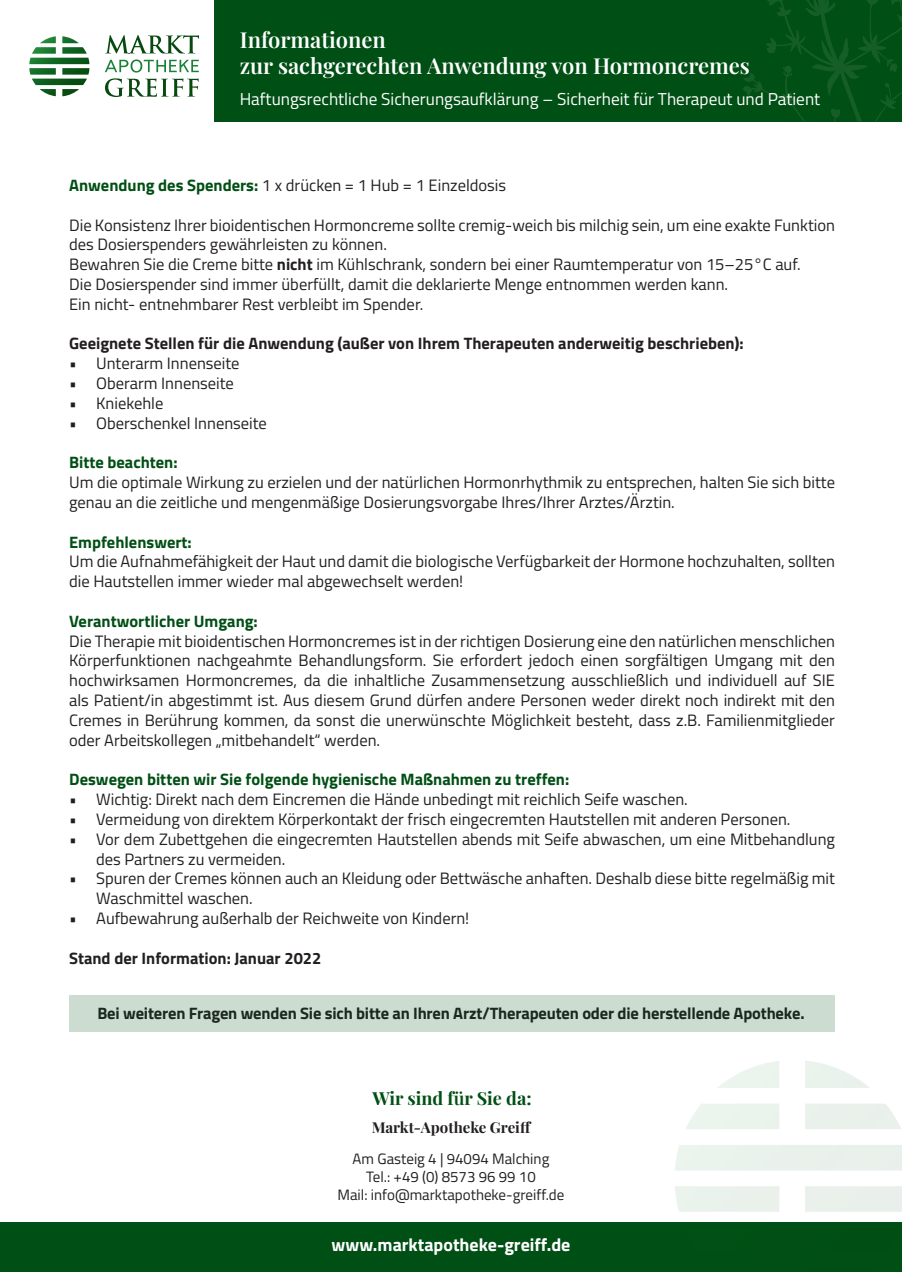
<style>
.page{position:relative;width:902px;height:1272px;background:#fff}
.page>*{position:absolute;margin:0;border:0;box-sizing:border-box;transform-origin:0 0}
.t1{font:21.9px/26.2px "Playfair Display";color:#fff}
.t2{font:700 18px "Titillium Web";color:#fff}
.t3{font:18px "Playfair Display";color:#004f14}
.t4{font:17.25px "Titillium Web";color:#fff}
.t5{font:16.5px/19.8px "Titillium Web";color:#231f20}
.t6{font:700 16.5px "Titillium Web";color:#231f20}
.t7{font:700 16.5px "Titillium Web";color:#004f14}
.t8{font:15px/18px "Titillium Web";color:#231f20;text-align:center}
.t9{font:15px "Playfair Display";color:#231f20}
.s1{font-weight:700;color:#004f14}
.s2{font-weight:700}
</style>
<div class="page">
<div style="left:0;top:1222px;width:901px;height:49px;background:#004f14"></div>
<svg style="left:105px;top:59px;width:94px;height:38px"></svg>
<svg style="left:106px;top:35px;width:93px;height:18px"></svg>
<svg style="left:29px;top:36px;width:60px;height:60px"></svg>
<div style="left:215px;top:0;width:686px;height:121px;background:#004f14"></div>
<svg style="left:743px;top:0;width:158px;height:121px"></svg>
<div style="left:69px;top:994px;width:765px;height:37px;background:#cddcd0"></div>
<svg style="left:675px;top:1061px;width:226px;height:151px"></svg>
<h1 class="t1" style="left:240px;top:25px;width:511px">Informationen<br>zur sachgerechten Anwendung von Hormoncremes</h1>
<p class="t4" style="left:240px;top:87px;width:582px">Haftungsrechtliche Sicherungsaufklärung – Sicherheit für Therapeut und Patient</p>
<p class="t5" style="left:69px;top:174px;width:438px"><span class="s1">Anwendung des Spenders:</span> 1 x drücken = 1 Hub = 1 Einzeldosis</p>
<p class="t5" style="left:69px;top:214px;width:767px">Die Konsistenz Ihrer bioidentischen Hormoncreme sollte cremig-weich bis milchig sein, um eine exakte Funktion des Dosierspenders gewährleisten zu können.<br>Bewahren Sie die Creme bitte <span class="s2">nicht</span> im Kühlschrank, sondern bei einer Raumtemperatur von 15–25°C auf.<br>Die Dosierspender sind immer überfüllt, damit die deklarierte Menge entnommen werden kann.<br>Ein nicht- entnehmbarer Rest verbleibt im Spender.</p>
<p class="t6" style="left:69px;top:331px;width:676px">Geeignete Stellen für die Anwendung (außer von Ihrem Therapeuten anderweitig beschrieben):</p>
<p class="t5" style="left:69px;top:353px;width:172px">• Unterarm Innenseite</p>
<p class="t5" style="left:69px;top:372px;width:166px">• Oberarm Innenseite</p>
<p class="t5" style="left:69px;top:392px;width:96px">• Kniekehle</p>
<p class="t5" style="left:69px;top:412px;width:199px">• Oberschenkel Innenseite</p>
<p class="t7" style="left:69px;top:450px;width:110px">Bitte beachten:</p>
<p class="t5" style="left:69px;top:471px;width:767px">Um die optimale Wirkung zu erzielen und der natürlichen Hormonrhythmik zu entsprechen, halten Sie sich bitte genau an die zeitliche und mengenmäßige Dosierungsvorgabe Ihres/Ihrer Arztes/Ärztin.</p>
<p class="t7" style="left:69px;top:529px;width:124px">Empfehlenswert:</p>
<p class="t5" style="left:69px;top:551px;width:767px">Um die Aufnahmefähigkeit der Haut und damit die biologische Verfügbarkeit der Hormone hochzuhalten, sollten die Hautstellen immer wieder mal abgewechselt werden!</p>
<p class="t7" style="left:69px;top:608px;width:190px">Verantwortlicher Umgang:</p>
<p class="t5" style="left:69px;top:630px;width:767px;text-align:justify">Die Therapie mit bioidentischen Hormoncremes ist in der richtigen Dosierung eine den natürlichen menschlichen Körperfunktionen nachgeahmte Behandlungsform. Sie erfordert jedoch einen sorgfältigen Umgang mit den hochwirksamen Hormoncremes, da die inhaltliche Zusammensetzung ausschließlich und individuell auf SIE als Patient/in abgestimmt ist. Aus diesem Grund dürfen andere Personen weder direkt noch indirekt mit den Cremes in Berührung kommen, da sonst die unerwünschte Möglichkeit besteht, dass z.B. Familienmitglieder oder Arbeitskollegen „mitbehandelt“ werden.</p>
<p class="t7" style="left:69px;top:767px;width:501px">Deswegen bitten wir Sie folgende hygienische Maßnahmen zu treffen:</p>
<p class="t5" style="left:69px;top:788px;width:620px">• Wichtig: Direkt nach dem Eincremen die Hände unbedingt mit reichlich Seife waschen.</p>
<p class="t5" style="left:69px;top:808px;width:722px">• Vermeidung von direktem Körperkontakt der frisch eingecremten Hautstellen mit anderen Personen.</p>
<p class="t5" style="left:96px;top:828px;width:740px;text-indent:-27px">• Vor dem Zubettgehen die eingecremten Hautstellen abends mit Seife abwaschen, um eine Mitbehandlung des Partners zu vermeiden.</p>
<p class="t5" style="left:96px;top:867px;width:740px;text-indent:-27px">• Spuren der Cremes können auch an Kleidung oder Bettwäsche anhaften. Deshalb diese bitte regelmäßig mit<br>Waschmittel waschen.</p>
<p class="t5" style="left:69px;top:907px;width:401px">• Aufbewahrung außerhalb der Reichweite von Kindern!</p>
<p class="t6" style="left:69px;top:945px;width:254px">Stand der Information: Januar 2022</p>
<p class="t6" style="left:97px;top:1000px;width:708px">Bei weiteren Fragen wenden Sie sich bitte an Ihren Arzt/Therapeuten oder die herstellende Apotheke.</p>
<p class="t3" style="left:372px;top:1084px;width:160px">Wir sind für Sie da:</p>
<p class="t9" style="left:371px;top:1115px;width:161px">Markt-Apotheke Greiff</p>
<p class="t8" style="left:337px;top:1149px;width:228px">Am Gasteig 4 | 94094 Malching<br>Tel.: +49 (0) 8573 96 99 10<br>Mail: info@marktapotheke-greiff.de</p>
<p class="t2" style="left:331px;top:1231px;width:240px">www.marktapotheke-greiff.de</p>
</div>
